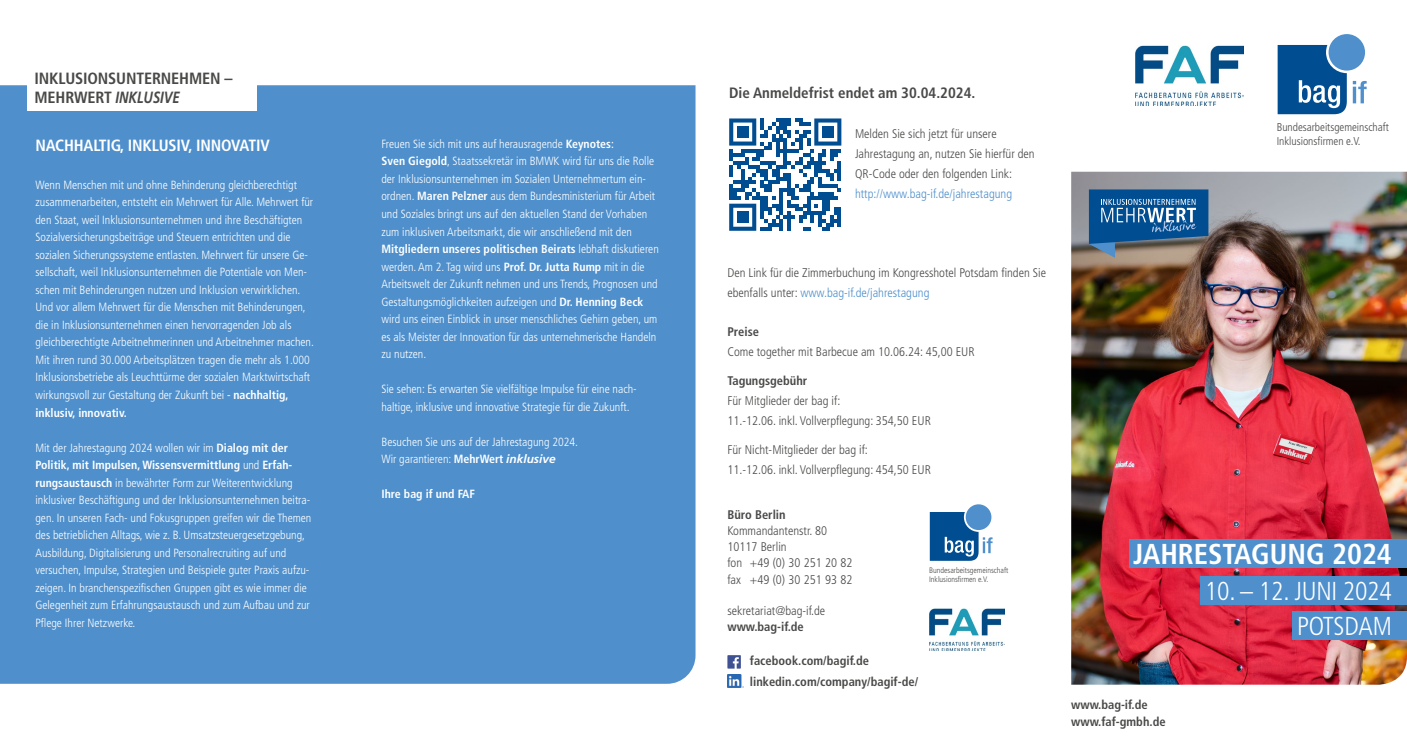
<style>
.page{position:relative;width:1407px;height:745px;background:#fff}
.page>*{position:absolute;margin:0;border:0;box-sizing:border-box;transform-origin:0 0}
.t1{font:700 condensed 28.75px "Frutiger LT Std";color:#fff}
.t2{font:300 condensed 25.88px "Frutiger LT Std";letter-spacing:-.01em;color:#fff}
.t3{font:700 condensed 16.25px "Frutiger LT Std";letter-spacing:-.01em;color:#fff}
.t4{font:700 condensed 16.25px "Frutiger LT Std";letter-spacing:-.01em;color:#494948}
.t5{font:italic 700 16.25px "Frutiger LT Std";color:#494948;scale:.8 1}
.t6{font:700 condensed 15px "Frutiger LT Std";color:#494948}
.t7{font:300 condensed 12.5px/20px "Frutiger LT Std";color:#494948}
.t8{font:700 condensed 12.5px "Frutiger LT Std";color:#494948}
.t9{font:300 condensed 11.88px/17.5px "Frutiger LT Std";color:#fff}
.t10{font:700 condensed 11.88px "Frutiger LT Std";color:#fff}
.t11{font:300 condensed 11.38px/13.6px "Frutiger";color:#494948}
.t12{font:300 condensed 8px/9.6px "Frutiger";color:#494948}
.s1{font-style:normal;font-stretch:condensed}
.s2{font-weight:400}
.s3{font-weight:700}
.s4{font-weight:700;font-style:italic;font-stretch:normal}
.s5{color:#4e8fcc}
</style>
<div class="page">
<img style="left:1071px;top:172px;width:336px;height:512px">
<div style="left:1200px;top:575px;width:207px;height:29px;background:#4e8fcc"></div>
<div style="left:1292px;top:610px;width:115px;height:29px;background:#4e8fcc"></div>
<div style="left:1129px;top:539px;width:278px;height:28px;background:#4e8fcc"></div>
<div style="left:1328px;top:34px;width:37px;height:37px;background:#4e8fcc;border-radius:50%"></div>
<svg style="left:1277px;top:45px;width:70px;height:69px"></svg>
<svg style="left:1353px;top:81px;width:13px;height:22px"></svg>
<div style="left:966px;top:504px;width:25px;height:25px;background:#4e8fcc;border-radius:50%"></div>
<svg style="left:930px;top:511px;width:62px;height:49px"></svg>
<svg style="left:727px;top:655px;width:14px;height:13px"></svg>
<div style="left:0;top:85px;width:695px;height:598px;background:#4e8fcc"></div>
<div style="left:27px;top:64px;width:230px;height:47px;background:#fff"></div>
<svg style="left:1089px;top:189px;width:119px;height:68px"></svg>
<img style="left:1135px;top:45px;width:109px;height:60px">
<img style="left:929px;top:608px;width:75px;height:42px">
<svg style="left:729px;top:118px;width:112px;height:113px"></svg>
<div style="left:737px;top:126px;width:11px;height:12px;background:#004d91"></div>
<div style="left:822px;top:126px;width:11px;height:12px;background:#004d91"></div>
<div style="left:737px;top:211px;width:11px;height:12px;background:#004d91"></div>
<img style="left:727px;top:674px;width:16px;height:13px">
<p class="t4" style="left:35px;top:69px;width:200px">INKLUSIONSUNTERNEHMEN –</p>
<p class="t5" style="left:35px;top:88px;width:183px"><span class="s1">MEHRWERT</span> INKLUSIVE</p>
<p class="t6" style="left:729px;top:84px;width:248px">Die Anmeldefrist endet am 30.04.2024.</p>
<p class="t3" style="left:35px;top:136px;width:236px">NACHHALTIG, INKLUSIV, INNOVATIV</p>
<p class="t9" style="left:35px;top:176px;width:280px">Wenn Menschen mit und ohne Behinderung gleichberechtigt zusammenarbeiten, entsteht ein Mehrwert für Alle. Mehrwert für den Staat, weil Inklusionsunternehmen und ihre Beschäftigten Sozialversicherungsbeiträge und Steuern entrichten und die sozialen Sicherungssysteme entlasten. Mehrwert für unsere Ge&shy;sellschaft, weil Inklusionsunternehmen die Potentiale von Men&shy;schen mit Behinderungen nutzen und Inklusion verwirklichen.<br>Und vor allem Mehrwert für die Menschen mit Behinderungen, die in Inklusionsunternehmen einen hervorragenden Job als gleichberechtigte Arbeitnehmerinnen und Arbeitnehmer machen.<br>Mit ihren rund 30.000 Arbeitsplätzen tragen die mehr als 1.000<br>Inklusionsbetriebe als Leuchttürme der sozialen Marktwirtschaft wirkungsvoll zur Gestaltung der Zukunft bei <span class="s2">-</span> <span class="s3">nachhaltig, inklusiv, innovativ.</span></p>
<p class="t9" style="left:35px;top:438px;width:277px">Mit der Jahrestagung 2024 wollen wir im <span class="s3">Dialog mit der Politik, mit Impulsen, Wissensvermittlung</span> und <span class="s3">Erfah&shy;rungsaustausch</span> in bewährter Form zur Weiterentwicklung inklusiver Beschäftigung und der Inklusionsunternehmen beitra&shy;gen. In unseren Fach- und Fokusgruppen greifen wir die Themen des betrieblichen Alltags, wie z. B. Umsatzsteuergesetzgebung, Ausbildung, Digitalisierung und Personalrecruiting auf und versuchen, Impulse, Strategien und Beispiele guter Praxis aufzu&shy;zeigen. In branchenspezifischen Gruppen gibt es wie immer die Gelegenheit zum Erfahrungsaustausch und zum Aufbau und zur Pflege Ihrer Netzwerke.</p>
<p class="t9" style="left:381px;top:135px;width:234px">Freuen Sie sich mit uns auf herausragende <span class="s3">Keynotes</span><span class="s2">:</span></p>
<p class="t9" style="left:381px;top:153px;width:279px"><span class="s3">Sven Giegold</span>, Staatssekretär im BMWK wird für uns die Rolle der Inklusionsunternehmen im Sozialen Unternehmertum ein&shy;ordnen. <span class="s3">Maren Pelzner</span> aus dem Bundesministerium für Arbeit und Soziales bringt uns auf den aktuellen Stand der Vorhaben zum inklusiven Arbeitsmarkt, die wir anschließend mit den <span class="s3">Mitgliedern unseres politischen Beirats</span> lebhaft diskutieren werden. Am 2. Tag wird uns <span class="s3">Prof. Dr. Jutta Rump</span> mit in die Arbeitswelt der Zukunft nehmen und uns Trends, Prognosen und Gestaltungsmöglichkeiten aufzeigen und <span class="s3">Dr. Henning Beck </span>wird uns einen Einblick in unser menschliches Gehirn geben, um es als Meister der Innovation für das unternehmerische Handeln zu nutzen.</p>
<p class="t9" style="left:381px;top:380px;width:257px">Sie sehen: Es erwarten Sie vielfältige Impulse für eine nach-</p>
<p class="t9" style="left:381px;top:398px;width:250px">haltige, inklusive und innovative Strategie für die Zukunft.</p>
<p class="t9" style="left:381px;top:433px;width:198px">Besuchen Sie uns auf der Jahrestagung 2024.</p>
<p class="t9" style="left:381px;top:450px;width:176px">Wir garantieren: <span class="s3">MehrWert</span> <span class="s4">inklusive</span></p>
<p class="t10" style="left:381px;top:487px;width:95px">Ihre bag if und FAF</p>
<p class="t7" style="left:855px;top:123px;width:181px">Melden Sie sich jetzt für unsere Jahrestagung an, nutzen Sie hierfür den QR-Code oder den folgenden Link: <span class="s5">http://www.bag-if.de/jahrestagung</span></p>
<p class="t7" style="left:727px;top:262px;width:320px">Den Link für die Zimmerbuchung im Kongresshotel Potsdam finden Sie ebenfalls unter: <span class="s5">www.bag-if.de/jahrestagung</span></p>
<p class="t8" style="left:727px;top:324px;width:33px">Preise</p>
<p class="t7" style="left:727px;top:342px;width:249px">Come together mit Barbecue am 10.06.24: 45,00 EUR</p>
<p class="t8" style="left:727px;top:373px;width:81px">Tagungsgebühr</p>
<p class="t7" style="left:727px;top:391px;width:114px">Für Mitglieder der bag if:</p>
<p class="t7" style="left:727px;top:411px;width:205px">11.-12.06. inkl. Vollverpflegung: 354,50 EUR</p>
<p class="t7" style="left:727px;top:439px;width:142px">Für Nicht-Mitglieder der bag if:</p>
<p class="t7" style="left:727px;top:459px;width:205px">11.-12.06. inkl. Vollverpflegung: 454,50 EUR</p>
<p class="t8" style="left:727px;top:506px;width:60px">Büro Berlin</p>
<p class="t7" style="left:727px;top:520px;width:101px">Kommandantenstr. 80</p>
<p class="t7" style="left:727px;top:538px;width:126px;line-height:16.2px">10117 Berlin<br>fon +49 (0) 30 251 20 82</p>
<p class="t7" style="left:727px;top:569px;width:126px">fax +49 (0) 30 251 93 82</p>
<p class="t7" style="left:727px;top:602px;width:99px;line-height:16.2px">sekretariat@bag-if.de <span class="s3">www.bag-if.de</span></p>
<p class="t8" style="left:750px;top:653px;width:121px">facebook.com/bagif.de</p>
<p class="t8" style="left:750px;top:673px;width:170px">linkedin.com/company/bagif-de/</p>
<p class="t12" style="left:929px;top:565px;width:81px">Bundesarbeitsgemeinschaft<br>Inklusionsfirmen e.V.</p>
<p class="t11" style="left:1276px;top:120px;width:114px">Bundesarbeitsgemeinschaft<br>Inklusionsfirmen e.V.</p>
<p class="t1" style="left:1133px;top:537px;width:260px">JAHRESTAGUNG 2024</p>
<p class="t8" style="left:1071px;top:697px;width:78px">www.bag-if.de</p>
<p class="t8" style="left:1071px;top:713px;width:96px">www.faf-gmbh.de</p>
<p class="t2" style="left:1205px;top:576px;width:188px">10. – 12. JUNI 2024</p>
<p class="t2" style="left:1297px;top:610px;width:96px">POTSDAM</p>
</div>
